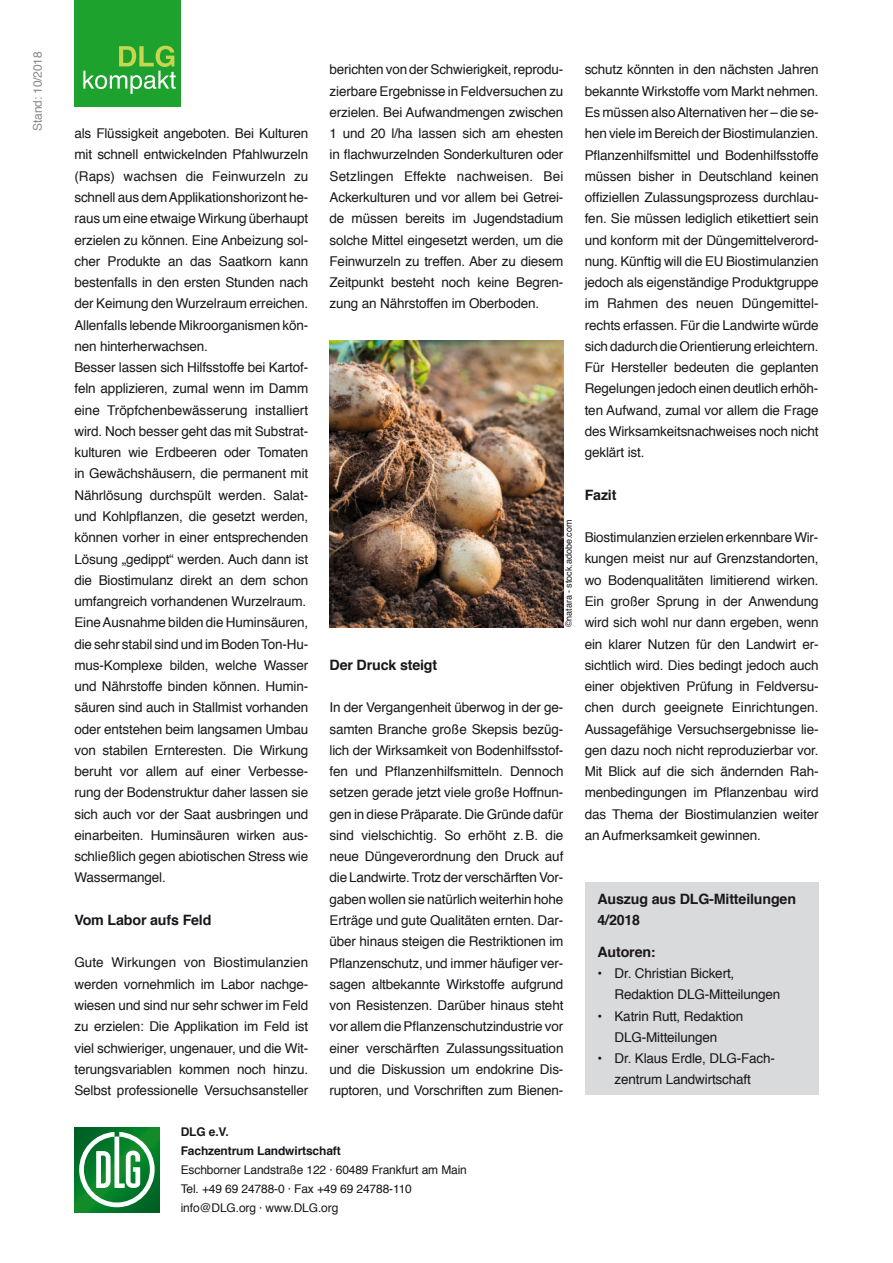
<style>
.page{position:relative;width:893px;height:1263px;background:#fff}
.page>*{position:absolute;margin:0;border:0;box-sizing:border-box;transform-origin:0 0}
.t1{font:700 14.25px/21.3px "Helvetica";letter-spacing:-.01em;color:#1a171c}
.t2{font:13.5px/21.3px "Helvetica";letter-spacing:-.01em;color:#1a171c;text-align:justify}
.t3{font:12px/19px "Helvetica";letter-spacing:-.01em;color:#1a171c}
.t4{font:700 12px/19px "Helvetica";letter-spacing:-.01em;color:#1a171c}
.t5{font:12px "Helvetica";letter-spacing:-.01em;color:#87888a}
.t6{font:9px "Helvetica";color:#1a171c}
</style>
<div class="page">
<div style="left:74px;top:0;width:107px;height:106px;background:#1ea22e"></div>
<svg style="left:83px;top:46px;width:93px;height:48px"></svg>
<img style="left:330px;top:340px;width:233px;height:287px">
<svg style="left:74px;top:1127px;width:85px;height:85px;background:#027427"></svg>
<svg style="left:79px;top:1132px;width:76px;height:75px"></svg>
<div style="left:585px;top:882px;width:234px;height:213px;background:#d9dadb"></div>
<p class="t5" style="left:28px;top:131px;width:81px;rotate:-90deg">Stand: 10/2018</p>
<p class="t2" style="left:74px;top:123px;width:235px;text-align:left">als Flüssigkeit angeboten. Bei Kulturen mit schnell entwickelnden Pfahlwurzeln (Raps) wachsen die Feinwurzeln zu schnell aus dem Applikationshorizont he&shy;raus um eine etwaige Wirkung überhaupt erzielen zu können. Eine Anbeizung sol&shy;cher Produkte an das Saatkorn kann bestenfalls in den ersten Stunden nach der Keimung den Wurzelraum erreichen.<br>Allenfalls lebende Mikroorganismen kön&shy;nen hinterherwachsen.<br>Besser lassen sich Hilfsstoffe bei Kartof&shy;feln applizieren, zumal wenn im Damm eine Tröpfchenbewässerung installiert wird. Noch besser geht das mit Substrat&shy;kulturen wie Erdbeeren oder Tomaten in Gewächshäusern, die permanent mit Nährlösung durchspült werden. Salat&shy;und Kohlpflanzen, die gesetzt werden, können vorher in einer entsprechenden Lösung „gedippt“ werden. Auch dann ist die Biostimulanz direkt an dem schon umfangreich vorhandenen Wurzelraum.<br>Eine Ausnahme bilden die Huminsäuren, die sehr stabil sind und im Boden Ton-Hu&shy;mus-Komplexe bilden, welche Wasser und Nährstoffe binden können. Humin&shy;säuren sind auch in Stallmist vorhanden oder entstehen beim langsamen Umbau von stabilen Ernteresten. Die Wirkung beruht vor allem auf einer Verbesse&shy;rung der Bodenstruktur daher lassen sie sich auch vor der Saat ausbringen und einarbeiten. Huminsäuren wirken aus&shy;schließlich gegen abiotischen Stress wie Wassermangel.</p>
<p class="t1" style="left:74px;top:909px;width:139px">Vom Labor aufs Feld</p>
<p class="t2" style="left:74px;top:952px;width:235px">Gute Wirkungen von Biostimulanzien werden vornehmlich im Labor nachge&shy;wiesen und sind nur sehr schwer im Feld zu erzielen: Die Applikation im Feld ist viel schwieriger, ungenauer, und die Wit&shy;terungsvariablen kommen noch hinzu.<br>Selbst professionelle Versuchsansteller</p>
<p class="t2" style="left:330px;top:59px;width:235px">berichten von der Schwierigkeit, reprodu&shy;zierbare Ergebnisse in Feldversuchen zu erzielen. Bei Aufwandmengen zwischen 1 und 20 l/ha lassen sich am ehesten in flachwurzelnden Sonderkulturen oder Setzlingen Effekte nachweisen. Bei Ackerkulturen und vor allem bei Getrei&shy;de müssen bereits im Jugendstadium solche Mittel eingesetzt werden, um die Feinwurzeln zu treffen. Aber zu diesem Zeitpunkt besteht noch keine Begren&shy;zung an Nährstoffen im Oberboden.</p>
<p class="t6" style="left:562px;top:627px;width:109px;rotate:-90deg">©natara - stock.adobe.com</p>
<p class="t1" style="left:330px;top:654px;width:109px">Der Druck steigt</p>
<p class="t2" style="left:330px;top:697px;width:235px">In der Vergangenheit überwog in der ge&shy;samten Branche große Skepsis bezüg&shy;lich der Wirksamkeit von Bodenhilfsstof&shy;fen und Pflanzenhilfsmitteln. Dennoch setzen gerade jetzt viele große Hoffnun&shy;gen in diese Präparate. Die Gründe dafür sind vielschichtig. So erhöht z.B. die neue Düngeverordnung den Druck auf die Landwirte. Trotz der verschärften Vor&shy;gaben wollen sie natürlich weiterhin hohe Erträge und gute Qualitäten ernten. Dar&shy;über hinaus steigen die Restriktionen im Pflanzenschutz, und immer häufiger ver&shy;sagen altbekannte Wirkstoffe aufgrund von Resistenzen. Darüber hinaus steht vor allem die Pflanzenschutzindustrie vor einer verschärften Zulassungssituation und die Diskussion um endokrine Dis&shy;ruptoren, und Vorschriften zum Bienen-</p>
<p class="t4" style="left:181px;top:1122px;width:162px">DLG e.V.<br>Fachzentrum Landwirtschaft</p>
<p class="t3" style="left:181px;top:1160px;width:288px">Eschborner Landstraße 122 · 60489 Frankfurt am Main<br>Tel. +49 69 24788-0 · Fax +49 69 24788-110 info@DLG.org · www.DLG.org</p>
<p class="t2" style="left:585px;top:59px;width:235px">schutz könnten in den nächsten Jahren bekannte Wirkstoffe vom Markt nehmen.<br>Es müssen also Alternativen her – die se&shy;hen viele im Bereich der Biostimulanzien.<br>Pflanzenhilfsmittel und Bodenhilfsstoffe müssen bisher in Deutschland keinen offiziellen Zulassungsprozess durchlau&shy;fen. Sie müssen lediglich etikettiert sein und konform mit der Düngemittelverord&shy;nung. Künftig will die EU Biostimulanzien jedoch als eigenständige Produktgruppe im Rahmen des neuen Düngemittel&shy;rechts erfassen. Für die Landwirte würde sich dadurch die Orientierung erleichtern.<br>Für Hersteller bedeuten die geplanten Regelungen jedoch einen deutlich erhöh&shy;ten Aufwand, zumal vor allem die Frage des Wirksamkeitsnachweises noch nicht geklärt ist.</p>
<p class="t1" style="left:585px;top:484px;width:33px">Fazit</p>
<p class="t2" style="left:585px;top:527px;width:235px">Biostimulanzien erzielen erkennbare Wir&shy;kungen meist nur auf Grenzstandorten, wo Bodenqualitäten limitierend wirken.<br>Ein großer Sprung in der Anwendung wird sich wohl nur dann ergeben, wenn ein klarer Nutzen für den Landwirt er&shy;sichtlich wird. Dies bedingt jedoch auch einer objektiven Prüfung in Feldversu&shy;chen durch geeignete Einrichtungen.<br>Aussagefähige Versuchsergebnisse lie&shy;gen dazu noch nicht reproduzierbar vor.<br>Mit Blick auf die sich ändernden Rah&shy;menbedingungen im Pflanzenbau wird das Thema der Biostimulanzien weiter an Aufmerksamkeit gewinnen.</p>
<p class="t1" style="left:597px;top:888px;width:200px">Auszug aus DLG-Mitteilungen<br>4/2018</p>
<p class="t1" style="left:597px;top:941px;width:60px">Autoren:</p>
<p class="t2" style="left:614px;top:963px;width:167px;text-indent:-17px">• Dr. Christian Bickert,<br>Redaktion DLG-Mitteilungen</p>
<p class="t2" style="left:614px;top:1006px;width:130px;text-indent:-17px">• Katrin Rutt, Redaktion<br>DLG-Mitteilungen</p>
<p class="t2" style="left:597px;top:1048px;width:178px;text-align:center">• Dr. Klaus Erdle, DLG-Fach&shy;zentrum Landwirtschaft</p>
</div>
